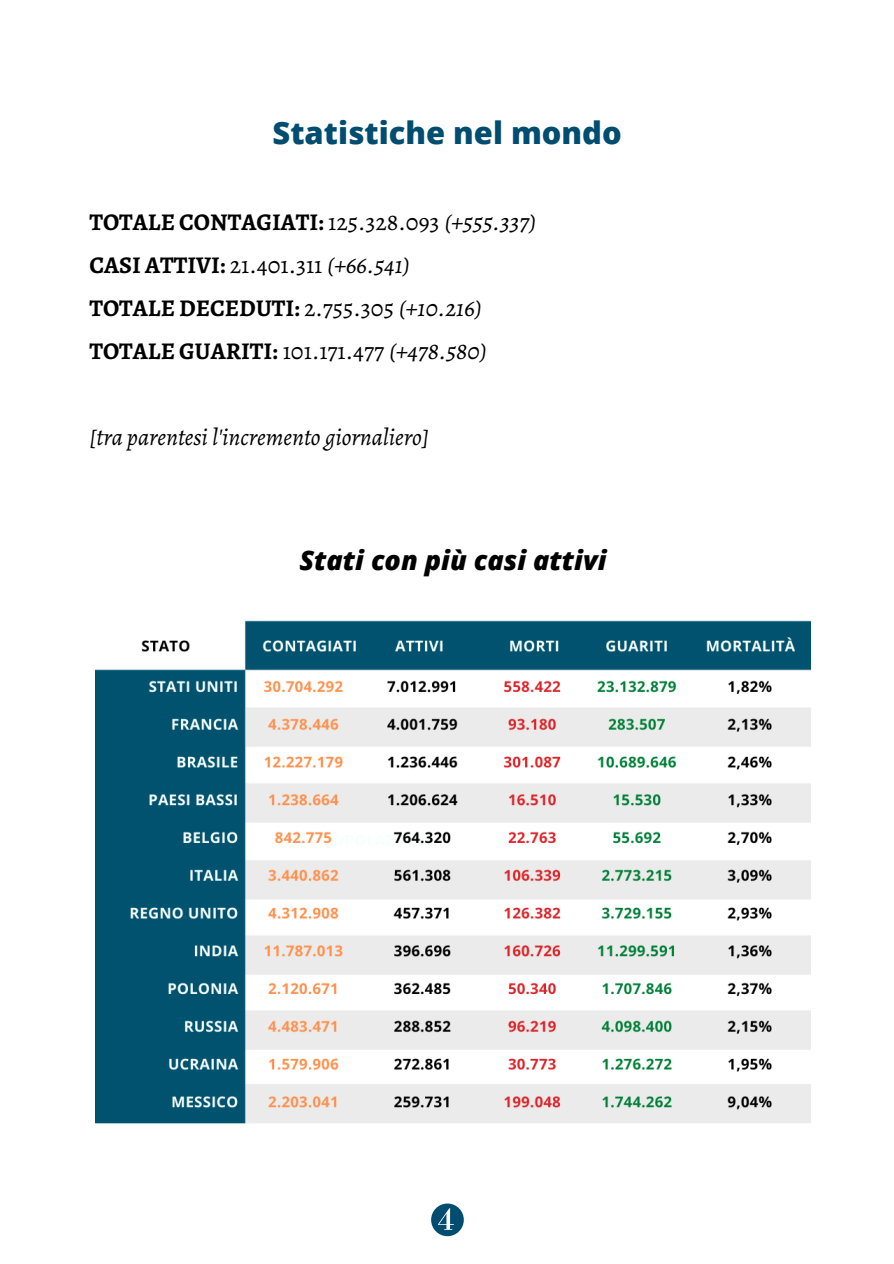
<style>
.page{position:relative;width:894px;height:1264px;background:#fff}
.page>*{position:absolute;margin:0;border:0;box-sizing:border-box;transform-origin:0 0}
.t1{font:800 30.9px "Open Sans";color:#004d70}
.t2{font:italic 800 27px "Open Sans";color:#000}
.t3{font:700 24px "Alegreya";color:#000}
.t4{font:italic 24px "Alegreya";color:#000}
.s1{font-weight:400}
.s2{font-weight:400;font-style:italic}
</style>
<div class="page">
<img style="left:95px;top:620px;width:715px;height:504px">
<svg style="left:431px;top:1203px;width:32px;height:33px"></svg>
<p class="t1" style="left:272px;top:111px;width:350px">Statistiche nel mondo</p>
<p class="t3" style="left:89px;top:206px;width:448px">TOTALE CONTAGIATI: <span class="s1">125.328.093</span> <span class="s2">(+555.337)</span></p>
<p class="t3" style="left:89px;top:249px;width:322px">CASI ATTIVI: <span class="s1">21.401.311</span> <span class="s2">(+66.541)</span></p>
<p class="t3" style="left:89px;top:292px;width:394px">TOTALE DECEDUTI: <span class="s1">2.755.305</span> <span class="s2">(+10.216)</span></p>
<p class="t3" style="left:89px;top:334px;width:399px">TOTALE GUARITI: <span class="s1">101.171.477</span> <span class="s2">(+478.580)</span></p>
<p class="t4" style="left:89px;top:420px;width:341px">[tra parentesi l'incremento giornaliero]</p>
<p class="t2" style="left:299px;top:541px;width:308px">Stati con più casi attivi</p>
</div>
